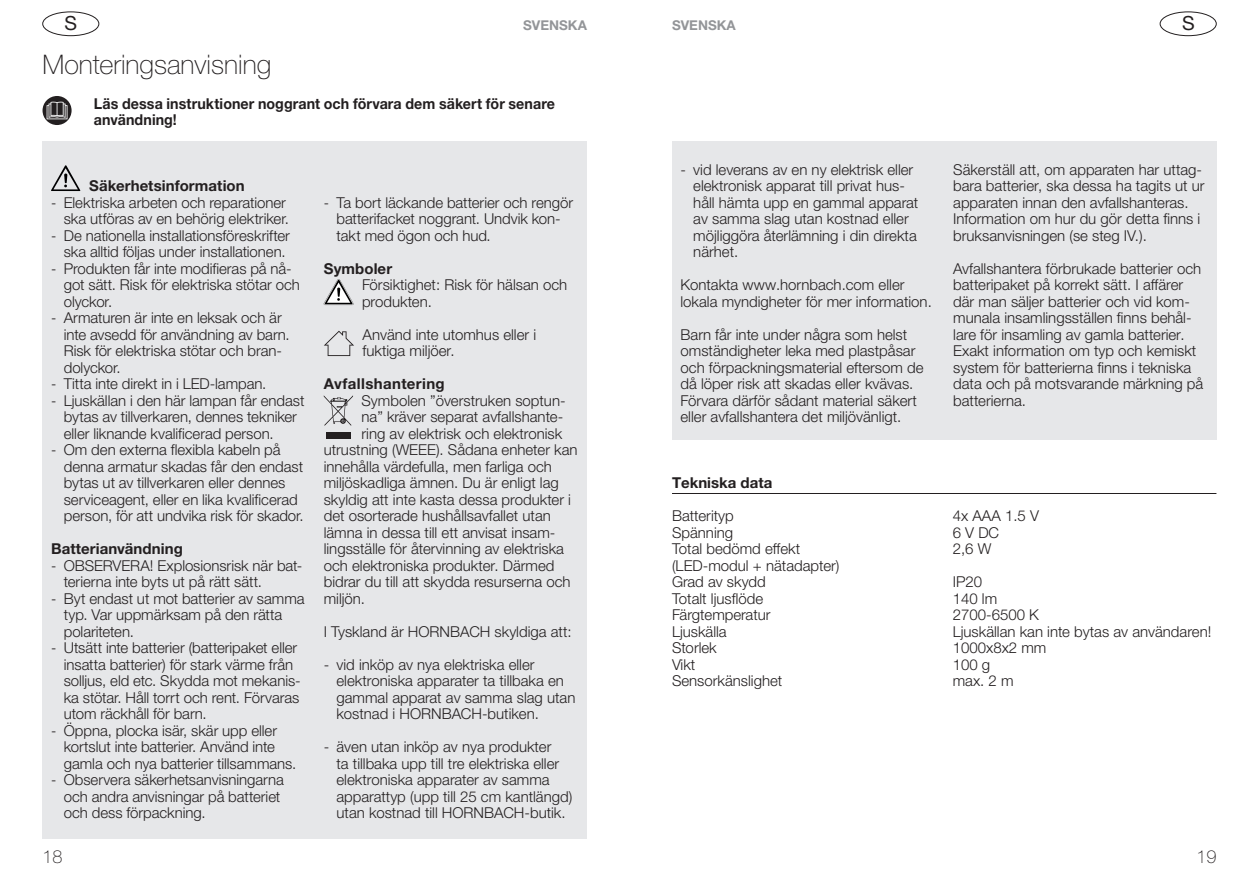
<style>
.page{position:relative;width:1259px;height:893px;background:#fff}
.page>*{position:absolute;margin:0;border:0;box-sizing:border-box;transform-origin:0 0}
.t1{font:100 27px "Helvetica Neue LTW1 G";color:#231f20}
.t2{font:19.5px "Helvetica Neue LTW1 G";color:#231f20}
.t3{font:100 18px "Helvetica Neue LTW1 G";color:#231f20}
.t4{font:300 15px/16.5px "Helvetica Neue LTW1 G";color:#231f20}
.t5{font:300 15px/16.5px "Helvetica Neue LTW1 G";color:#231f20;scale:.95 1}
.t6{font:700 15px/16.5px "Helvetica Neue LTW1 G";letter-spacing:.005em;color:#231f20;scale:.95 1}
.t7{font:700 15px "Helvetica Neue LTW1 G";letter-spacing:.005em;color:#231f20}
.t8{font:700 15px "Helvetica Neue LTW1 G";letter-spacing:.025em;color:#231f20}
.t9{font:700 13.5px "Helvetica Neue LTW1 G";color:#939598}
.s1{font-weight:700}
</style>
<div class="page">
<div style="left:43px;top:12px;width:56px;height:24px;border:1px solid #231f20;border-radius:50%"></div>
<div style="left:43px;top:142px;width:544px;height:697px;background:#e6e7e9"></div>
<svg style="left:51px;top:165px;width:29px;height:26px"></svg>
<svg style="left:324px;top:279px;width:29px;height:27px"></svg>
<svg style="left:324px;top:331px;width:30px;height:25px"></svg>
<svg style="left:324px;top:395px;width:29px;height:31px"></svg>
<div style="left:326px;top:432px;width:25px;height:6px;background:#231f20"></div>
<svg style="left:43px;top:96px;width:29px;height:29px"></svg>
<svg style="left:47px;top:102px;width:20px;height:17px"></svg>
<div style="left:1160px;top:12px;width:56px;height:24px;border:1px solid #231f20;border-radius:50%"></div>
<div style="left:672px;top:142px;width:544px;height:298px;background:#e6e7e9"></div>
<hr style="left:672px;top:493px;width:544px;height:1px;background:#231f20">
<p class="t2" style="left:65px;top:11px;width:14px">S</p>
<p class="t9" style="left:523px;top:17px;width:65px">SVENSKA</p>
<p class="t1" style="left:43px;top:49px;width:230px">Monteringsanvisning</p>
<p class="t6" style="left:94px;top:95px;width:487px">Läs dessa instruktioner noggrant och förvara dem säkert för senare användning!</p>
<p class="t7" style="left:89px;top:176px;width:157px">Säkerhetsinformation</p>
<p class="t5" style="left:51px;top:194px;width:252px;text-align:right">- Elektriska arbeten och reparationer ska utföras av en behörig elektriker.</p>
<p class="t5" style="left:51px;top:227px;width:253px;text-align:center">- De nationella installationsföreskrifter ska alltid följas under installationen.</p>
<p class="t5" style="left:64px;top:260px;width:250px;text-indent:-13px">- Produkten får inte modifieras på nå&shy;got sätt. Risk för elektriska stötar och olyckor.</p>
<p class="t5" style="left:64px;top:309px;width:239px;text-indent:-13px">- Armaturen är inte en leksak och är inte avsedd för användning av barn.<br>Risk för elektriska stötar och bran&shy;dolyckor.</p>
<p class="t5" style="left:51px;top:375px;width:228px">- Titta inte direkt in i LED-lampan.</p>
<p class="t5" style="left:64px;top:392px;width:255px;text-indent:-13px">- Ljuskällan i den här lampan får endast bytas av tillverkaren, dennes tekniker eller liknande kvalificerad person.</p>
<p class="t5" style="left:64px;top:441px;width:254px;text-indent:-13px">- Om den externa flexibla kabeln på denna armatur skadas får den endast bytas ut av tillverkaren eller dennes serviceagent, eller en lika kvalificerad person, för att undvika risk för skador.</p>
<p class="t7" style="left:51px;top:539px;width:133px">Batterianvändning</p>
<p class="t5" style="left:64px;top:557px;width:253px;text-indent:-13px">- OBSERVERA! Explosionsrisk när bat&shy;terierna inte byts ut på rätt sätt.</p>
<p class="t5" style="left:64px;top:590px;width:255px;text-indent:-13px">- Byt endast ut mot batterier av samma typ. Var uppmärksam på den rätta polariteten.</p>
<p class="t5" style="left:64px;top:639px;width:251px;text-indent:-13px">- Utsätt inte batterier (batteripaket eller insatta batterier) för stark värme från solljus, eld etc. Skydda mot mekanis&shy;ka stötar. Håll torrt och rent. Förvaras utom räckhåll för barn.</p>
<p class="t5" style="left:64px;top:722px;width:246px;text-indent:-13px">- Öppna, plocka isär, skär upp eller kortslut inte batterier. Använd inte gamla och nya batterier tillsammans.</p>
<p class="t5" style="left:64px;top:771px;width:233px;text-indent:-13px">- Observera säkerhetsanvisningarna och andra anvisningar på batteriet och dess förpackning.</p>
<p class="t3" style="left:43px;top:846px;width:22px">18</p>
<p class="t5" style="left:336px;top:194px;width:251px;text-indent:-13px">- Ta bort läckande batterier och rengör batterifacket noggrant. Undvik kon&shy;takt med ögon och hud.</p>
<p class="t4" style="left:362px;top:260px;width:207px;text-indent:-38px"><span class="s1">Symboler<br></span>Försiktighet: Risk för hälsan och produkten.</p>
<p class="t4" style="left:363px;top:326px;width:175px">Använd inte utomhus eller i fuktiga miljöer.</p>
<p class="t8" style="left:324px;top:374px;width:123px">Avfallshantering</p>
<p class="t4" style="left:361px;top:392px;width:206px">Symbolen ”överstruken soptun-</p>
<p class="t4" style="left:361px;top:408px;width:203px">na” kräver separat avfallshante-</p>
<p class="t4" style="left:361px;top:425px;width:202px">ring av elektrisk och elektronisk</p>
<p class="t4" style="left:324px;top:441px;width:255px">utrustning (WEEE). Sådana enheter kan</p>
<p class="t4" style="left:324px;top:458px;width:230px">innehålla värdefulla, men farliga och</p>
<p class="t4" style="left:324px;top:474px;width:237px">miljöskadliga ämnen. Du är enligt lag</p>
<p class="t4" style="left:324px;top:491px;width:249px">skyldig att inte kasta dessa produkter i</p>
<p class="t4" style="left:324px;top:507px;width:229px">det osorterade hushållsavfallet utan</p>
<p class="t4" style="left:324px;top:524px;width:233px">lämna in dessa till ett anvisat insam-</p>
<p class="t4" style="left:324px;top:540px;width:242px">lingsställe för återvinning av elektriska</p>
<p class="t4" style="left:324px;top:557px;width:232px">och elektroniska produkter. Därmed</p>
<p class="t4" style="left:324px;top:573px;width:248px">bidrar du till att skydda resurserna och</p>
<p class="t4" style="left:324px;top:590px;width:43px">miljön.</p>
<p class="t4" style="left:324px;top:623px;width:249px">I Tyskland är HORNBACH skyldiga att:</p>
<p class="t4" style="left:336px;top:656px;width:240px;text-indent:-13px">- vid inköp av nya elektriska eller elektroniska apparater ta tillbaka en gammal apparat av samma slag utan kostnad i HORNBACH-butiken.</p>
<p class="t4" style="left:336px;top:738px;width:237px;text-indent:-13px">- även utan inköp av nya produkter<br>ta tillbaka upp till tre elektriska eller elektroniska apparater av samma apparattyp (upp till 25 cm kantlängd) utan kostnad till HORNBACH-butik.</p>
<p class="t9" style="left:672px;top:17px;width:65px">SVENSKA</p>
<p class="t2" style="left:1182px;top:11px;width:14px">S</p>
<p class="t4" style="left:693px;top:161px;width:226px;text-indent:-13px">- vid leverans av en ny elektrisk eller elektronisk apparat till privat hus&shy;håll hämta upp en gammal apparat av samma slag utan kostnad eller möjliggöra återlämning i din direkta närhet.</p>
<p class="t4" style="left:680px;top:276px;width:253px">Kontakta www.hornbach.com eller lokala myndigheter för mer information.</p>
<p class="t4" style="left:680px;top:326px;width:244px">Barn får inte under några som helst omständigheter leka med plastpåsar och förpackningsmaterial eftersom de då löper risk att skadas eller kvävas.<br>Förvara därför sådant material säkert eller avfallshantera det miljövänligt.</p>
<p class="t4" style="left:953px;top:161px;width:253px">Säkerställ att, om apparaten har uttag&shy;bara batterier, ska dessa ha tagits ut ur apparaten innan den avfallshanteras.<br>Information om hur du gör detta finns i bruksanvisningen (se steg IV.).</p>
<p class="t4" style="left:953px;top:260px;width:251px">Avfallshantera förbrukade batterier och batteripaket på korrekt sätt. I affärer där man säljer batterier och vid kom&shy;munala insamlingsställen finns behål&shy;lare för insamling av gamla batterier.<br>Exakt information om typ och kemiskt system för batterierna finns i tekniska data och på motsvarande märkning på batterierna.</p>
<p class="t7" style="left:672px;top:473px;width:102px">Tekniska data</p>
<p class="t4" style="left:672px;top:507px;width:63px">Batterityp</p>
<p class="t4" style="left:952px;top:507px;width:88px">4x AAA 1.5 V</p>
<p class="t4" style="left:672px;top:524px;width:63px">Spänning</p>
<p class="t4" style="left:952px;top:524px;width:48px">6 V DC</p>
<p class="t4" style="left:672px;top:540px;width:169px">Total bedömd effekt (LED-modul + nätadapter)</p>
<p class="t4" style="left:952px;top:540px;width:40px">2,6 W</p>
<p class="t4" style="left:672px;top:573px;width:95px">Grad av skydd</p>
<p class="t4" style="left:952px;top:573px;width:31px">IP20</p>
<p class="t4" style="left:672px;top:590px;width:93px">Totalt ljusflöde</p>
<p class="t4" style="left:952px;top:590px;width:46px">140 lm</p>
<p class="t4" style="left:672px;top:606px;width:100px">Färgtemperatur</p>
<p class="t4" style="left:952px;top:606px;width:88px">2700-6500 K</p>
<p class="t4" style="left:672px;top:623px;width:56px">Ljuskälla</p>
<p class="t4" style="left:952px;top:623px;width:260px">Ljuskällan kan inte bytas av användaren!</p>
<p class="t4" style="left:672px;top:639px;width:46px">Storlek</p>
<p class="t4" style="left:952px;top:639px;width:95px">1000x8x2 mm</p>
<p class="t4" style="left:672px;top:656px;width:25px">Vikt</p>
<p class="t4" style="left:952px;top:656px;width:39px">100 g</p>
<p class="t4" style="left:672px;top:672px;width:112px">Sensorkänslighet</p>
<p class="t4" style="left:952px;top:672px;width:62px">max. 2 m</p>
<p class="t3" style="left:1196px;top:846px;width:22px">19</p>
</div>
